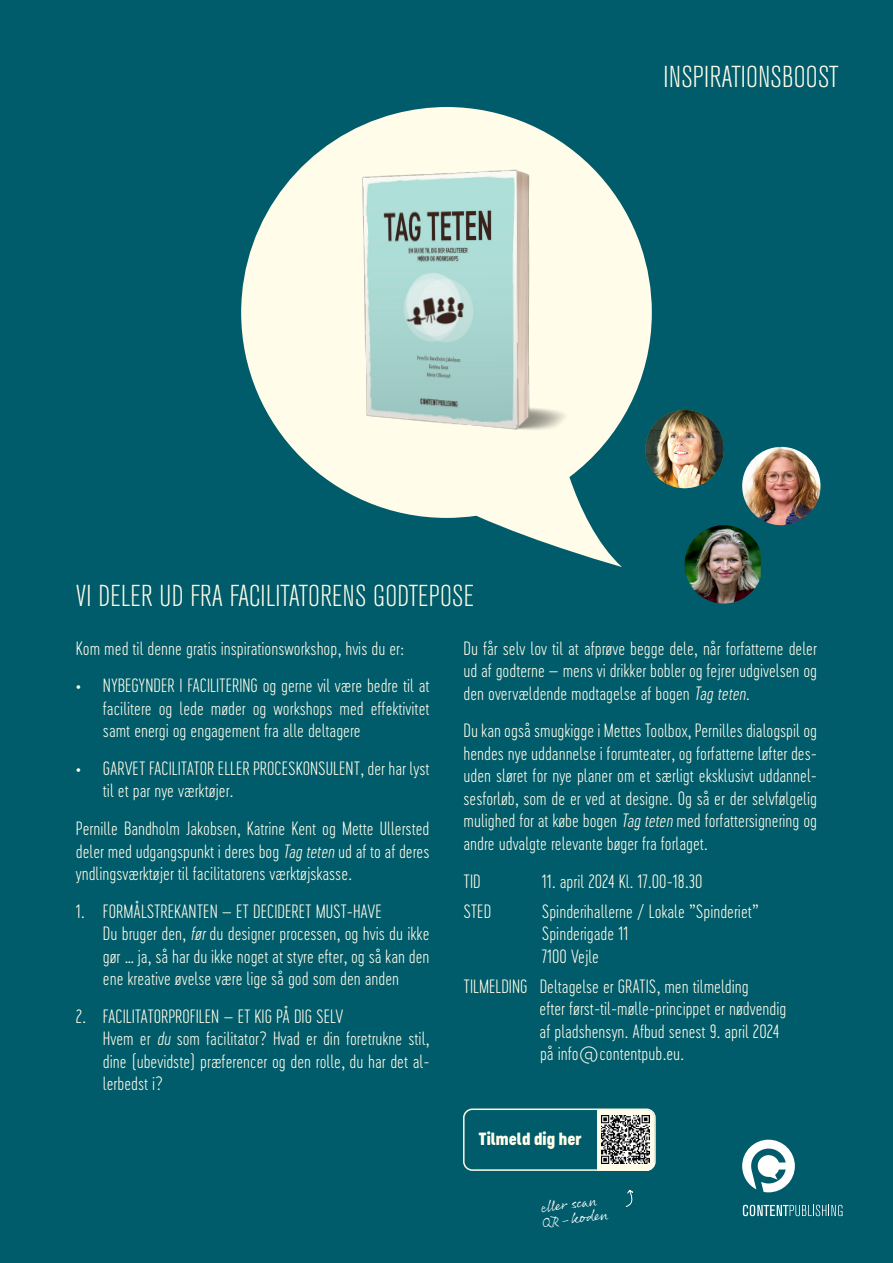
<style>
.page{position:relative;width:893px;height:1263px;background:#005b6b}
.page>*{position:absolute;margin:0;border:0;box-sizing:border-box;transform-origin:0 0}
.Normal__Web{font:300 condensed 30px "Akzidenz Grotesk BE";letter-spacing:.01em;color:#fffde9}
.Normal__Web-2{font:18px/22.5px "Cervo Neue Thin Neue";color:#fffde9}
.Normal__Web-3{font:16.5px "Cervo Neue Black Neue";color:#fffde9}
.t1{font:15px/15px "Rollerscript Smooth";color:#fff}
.s1{font-style:italic}
</style>
<div class="page">
<svg style="left:241px;top:107px;width:411px;height:460px;fill:#fffde9"></svg>
<svg style="left:743px;top:1205px;width:99px;height:11px"></svg>
<svg style="left:742px;top:1140px;width:53px;height:52px"></svg>
<img style="left:341px;top:130px;width:235px;height:343px">
<div style="left:463px;top:1108px;width:193px;height:63px;border:2px solid #fffde9;border-radius:9px"></div>
<svg style="left:597px;top:1110px;width:57px;height:61px"></svg>
<img style="left:601px;top:1115px;width:49px;height:49px">
<svg style="left:625px;top:1189px;width:8px;height:18px"></svg>
<img style="left:685px;top:525px;width:76px;height:78px">
<img style="left:742px;top:447px;width:78px;height:78px;border-radius:39px">
<img style="left:645px;top:410px;width:79px;height:78px;border-radius:39px">
<p class="Normal__Web" style="left:663px;top:61px;width:177px">INSPIRATIONSBOOST</p>
<p class="Normal__Web" style="left:76px;top:579px;width:399px">VI DELER UD FRA FACILITATORENS GODTEPOSE</p>
<p class="Normal__Web-2" style="left:76px;top:637px;width:330px">Kom med til denne gratis inspirationsworkshop, hvis du er:</p>
<p class="Normal__Web-2" style="left:103px;top:674px;width:328px;text-align:justify;text-indent:-27px">• NYBEGYNDER I FACILITERING og gerne vil være bedre til at facilitere og lede møder og workshops med effektivitet samt energi og engagement fra alle deltagere</p>
<p class="Normal__Web-2" style="left:103px;top:757px;width:328px;text-indent:-27px">• GARVET FACILITATOR ELLER PROCESKONSULENT, der har lyst til et par nye værktøjer.</p>
<p class="Normal__Web-2" style="left:76px;top:817px;width:355px;text-align:justify">Pernille Bandholm Jakobsen, Katrine Kent og Mette Ullersted deler med udgangspunkt i deres bog <span class="s1">Tag teten</span> ud af to af deres yndlingsværktøjer til facilitatorens værktøjskasse.</p>
<p class="Normal__Web-2" style="left:103px;top:899px;width:328px;text-indent:-27px">1. FORMÅLSTREKANTEN – ET DECIDERET MUST-HAVE<br>Du bruger den, <span class="s1">før</span>du designer processen, og hvis du ikke gør … ja, så har du ikke noget at styre efter, og så kan den ene kreative øvelse være lige så god som den anden</p>
<p class="Normal__Web-2" style="left:103px;top:1004px;width:328px;text-indent:-27px">2. FACILITATORPROFILEN – ET KIG PÅ DIG SELV<br>Hvem er <span class="s1">du</span> som facilitator? Hvad er din foretrukne stil, dine (ubevidste) præferencer og den rolle, du har det al&shy;lerbedst i?</p>
<p class="Normal__Web-2" style="left:463px;top:637px;width:355px;text-align:justify">Du får selv lov til at afprøve begge dele, når forfatterne deler ud af godterne – mens vi drikker bobler og fejrer udgivelsen og den overvældende modtagelse af bogen <span class="s1">Tag teten</span>.</p>
<p class="Normal__Web-2" style="left:463px;top:719px;width:355px;text-align:justify">Du kan også smugkigge i Mettes Toolbox, Pernilles dialogspil og hendes nye uddannelse i forumteater, og forfatterne løfter des&shy;uden sløret for nye planer om et særligt eksklusivt uddannel&shy;sesforløb, som de er ved at designe. Og så er der selvfølgelig mulighed for at købe bogen <span class="s1">Tag teten</span> med forfattersignering og andre udvalgte relevante bøger fra forlaget.</p>
<p class="Normal__Web-2" style="left:463px;top:869px;width:19px">TID</p>
<p class="Normal__Web-2" style="left:542px;top:869px;width:162px">11. april 2024 Kl. 17.00-18.30</p>
<p class="Normal__Web-2" style="left:463px;top:899px;width:29px">STED</p>
<p class="Normal__Web-2" style="left:542px;top:899px;width:218px">Spinderihallerne / Lokale ”Spinderiet”<br>Spinderigade 11<br>7100 Vejle</p>
<p class="Normal__Web-2" style="left:540px;top:974px;width:248px;text-indent:-76px">TILMELDING Deltagelse er GRATIS, men tilmelding<br>efter først-til-mølle-princippet er nødvendig af pladshensyn. Afbud senest 9. april 2024 på info@contentpub.eu.</p>
<p class="Normal__Web-3" style="left:478px;top:1127px;width:105px">Tilmeld dig her</p>
<p class="t1" style="left:540px;top:1199px;width:67px;rotate:-7deg">eller scan<br>QR-kod en</p>
</div>
